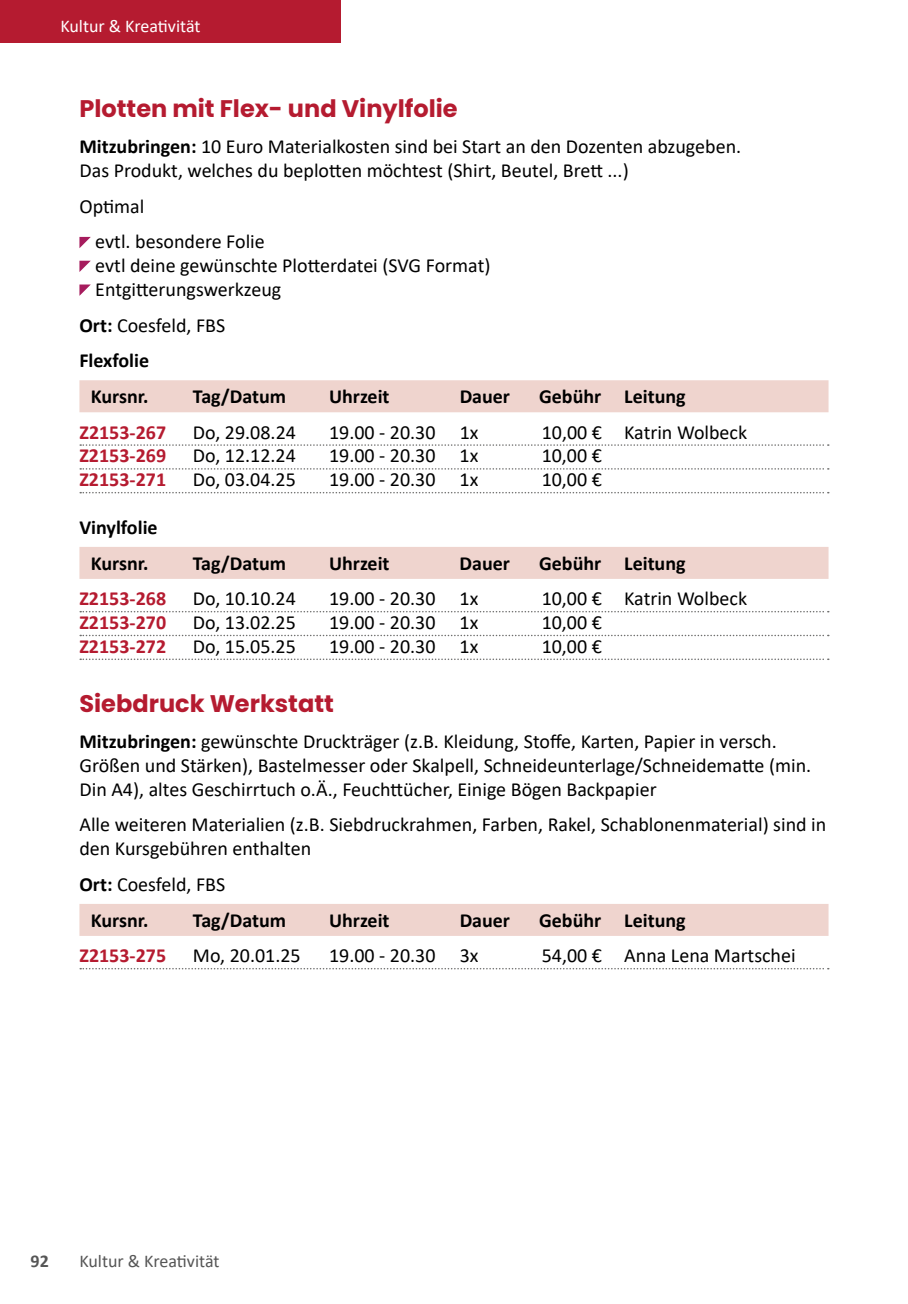
<style>
.page{position:relative;width:908px;height:1304px;background:#fff}
.page>*{position:absolute;margin:0;border:0;box-sizing:border-box;transform-origin:0 0}
.t1{font:700 24px "Poppins";color:#b51b30}
.t2{font:20px/23.8px "Calibri";color:#000}
.t3{font:700 20px/35.8px "Calibri";color:#000;text-align:center}
.t4{font:700 20px "Calibri";color:#b51b30}
.t5{font:18px "Calibri";color:#565656}
.t6{font:18px "Calibri";color:#fff}
.t7{font:700 18px "Calibri";color:#565656}
.s1{font-weight:700}
</style>
<div class="page">
<div style="left:0;top:0;width:340px;height:43px;background:#b51b30"></div>
<div style="left:79px;top:380px;width:749px;height:32px;background:#efd4ce"></div>
<svg style="left:80px;top:444px;width:748px;height:2px"></svg>
<svg style="left:80px;top:468px;width:748px;height:2px"></svg>
<svg style="left:80px;top:492px;width:748px;height:1px"></svg>
<div style="left:79px;top:547px;width:749px;height:32px;background:#efd4ce"></div>
<svg style="left:80px;top:611px;width:748px;height:1px"></svg>
<svg style="left:80px;top:635px;width:748px;height:1px"></svg>
<svg style="left:80px;top:659px;width:748px;height:1px"></svg>
<div style="left:79px;top:904px;width:749px;height:32px;background:#efd4ce"></div>
<svg style="left:80px;top:968px;width:748px;height:1px"></svg>
<svg style="left:79px;top:237px;width:12px;height:11px"></svg>
<svg style="left:79px;top:261px;width:12px;height:11px"></svg>
<svg style="left:79px;top:285px;width:12px;height:11px"></svg>
<p class="t6" style="left:60px;top:13px;width:141px">Kultur &amp; Kreativität</p>
<p class="t1" style="left:79px;top:95px;width:379px">Plotten mit Flex- und Vinylfolie</p>
<p class="t2" style="left:79px;top:134px;width:663px"><span class="s1">Mitzubringen:</span> 10 Euro Materialkosten sind bei Start an den Dozenten abzugeben.<br>Das Produkt, welches du beplotten möchtest (Shirt, Beutel, Brett ...)</p>
<p class="t2" style="left:95px;top:188px;width:171px;line-height:35.6px;text-indent:-16px">Optimal<br>evtl. besondere Folie</p>
<p class="t2" style="left:95px;top:253px;width:396px">evtl deine gewünschte Plotterdatei (SVG Format)<br>Entgitterungswerkzeug</p>
<p class="t2" style="left:79px;top:313px;width:147px"><span class="s1">Ort:</span> Coesfeld, FBS</p>
<p class="t3" style="left:79px;top:342px;width:71px">Flexfolie</p>
<p class="t3" style="left:91px;top:378px;width:59px">Kursnr.</p>
<p class="t3" style="left:193px;top:378px;width:95px">Tag/Datum</p>
<p class="t3" style="left:329px;top:378px;width:62px">Uhrzeit</p>
<p class="t3" style="left:459px;top:378px;width:52px">Dauer</p>
<p class="t3" style="left:539px;top:378px;width:148px">Gebühr Leitung</p>
<p class="t4" style="left:79px;top:418px;width:88px">Z2153-267</p>
<p class="t2" style="left:193px;top:420px;width:104px">Do, 29.08.24</p>
<p class="t2" style="left:329px;top:420px;width:151px">19.00 - 20.30 1x</p>
<p class="t2" style="left:541px;top:420px;width:207px">10,00 € Katrin Wolbeck</p>
<p class="t4" style="left:79px;top:442px;width:88px">Z2153-269</p>
<p class="t2" style="left:193px;top:443px;width:104px">Do, 12.12.24</p>
<p class="t2" style="left:329px;top:443px;width:151px">19.00 - 20.30 1x</p>
<p class="t2" style="left:541px;top:443px;width:62px">10,00 €</p>
<p class="t4" style="left:79px;top:465px;width:88px">Z2153-271</p>
<p class="t2" style="left:193px;top:467px;width:104px">Do, 03.04.25</p>
<p class="t2" style="left:329px;top:467px;width:151px">19.00 - 20.30 1x</p>
<p class="t2" style="left:541px;top:467px;width:62px">10,00 €</p>
<p class="t3" style="left:79px;top:509px;width:80px">Vinylfolie<br>Kursnr.</p>
<p class="t3" style="left:193px;top:545px;width:95px">Tag/Datum</p>
<p class="t3" style="left:329px;top:545px;width:62px">Uhrzeit</p>
<p class="t3" style="left:459px;top:545px;width:52px">Dauer</p>
<p class="t3" style="left:539px;top:545px;width:148px">Gebühr Leitung</p>
<p class="t4" style="left:79px;top:584px;width:88px">Z2153-268</p>
<p class="t2" style="left:193px;top:586px;width:104px">Do, 10.10.24</p>
<p class="t2" style="left:329px;top:586px;width:151px">19.00 - 20.30 1x</p>
<p class="t2" style="left:541px;top:586px;width:207px">10,00 € Katrin Wolbeck</p>
<p class="t4" style="left:79px;top:608px;width:88px">Z2153-270</p>
<p class="t2" style="left:193px;top:610px;width:104px">Do, 13.02.25</p>
<p class="t2" style="left:329px;top:610px;width:151px">19.00 - 20.30 1x</p>
<p class="t2" style="left:541px;top:610px;width:62px">10,00 €</p>
<p class="t4" style="left:79px;top:632px;width:88px">Z2153-272</p>
<p class="t2" style="left:193px;top:634px;width:104px">Do, 15.05.25</p>
<p class="t2" style="left:329px;top:634px;width:151px">19.00 - 20.30 1x</p>
<p class="t2" style="left:541px;top:634px;width:62px">10,00 €</p>
<p class="t1" style="left:79px;top:690px;width:256px">Siebdruck Werkstatt</p>
<p class="t2" style="left:79px;top:729px;width:733px"><span class="s1">Mitzubringen:</span> gewünschte Druckträger (z.B. Kleidung, Stoffe, Karten, Papier in versch.<br>Größen und Stärken), Bastelmesser oder Skalpell, Schneideunterlage/Schneidematte (min.<br>Din A4), altes Geschirrtuch o.Ä., Feuchttücher, Einige Bögen Backpapier</p>
<p class="t2" style="left:79px;top:812px;width:748px">Alle weiteren Materialien (z.B. Siebdruckrahmen, Farben, Rakel, Schablonenmaterial) sind in den Kursgebühren enthalten</p>
<p class="t2" style="left:91px;top:866px;width:136px;line-height:35.8px;text-indent:-11px"><span class="s1">Ort:</span> Coesfeld, FBS<br><span class="s1">Kursnr.</span></p>
<p class="t3" style="left:193px;top:902px;width:95px">Tag/Datum</p>
<p class="t3" style="left:329px;top:902px;width:62px">Uhrzeit</p>
<p class="t3" style="left:459px;top:902px;width:52px">Dauer</p>
<p class="t3" style="left:539px;top:902px;width:148px">Gebühr Leitung</p>
<p class="t4" style="left:79px;top:941px;width:88px">Z2153-275</p>
<p class="t2" style="left:193px;top:943px;width:109px">Mo, 20.01.25</p>
<p class="t2" style="left:329px;top:943px;width:151px">19.00 - 20.30 3x</p>
<p class="t2" style="left:541px;top:943px;width:255px">54,00 € Anna Lena Martschei</p>
<p class="t7" style="left:31px;top:1249px;width:20px">92</p>
<p class="t5" style="left:79px;top:1249px;width:141px">Kultur &amp; Kreativität</p>
</div>
